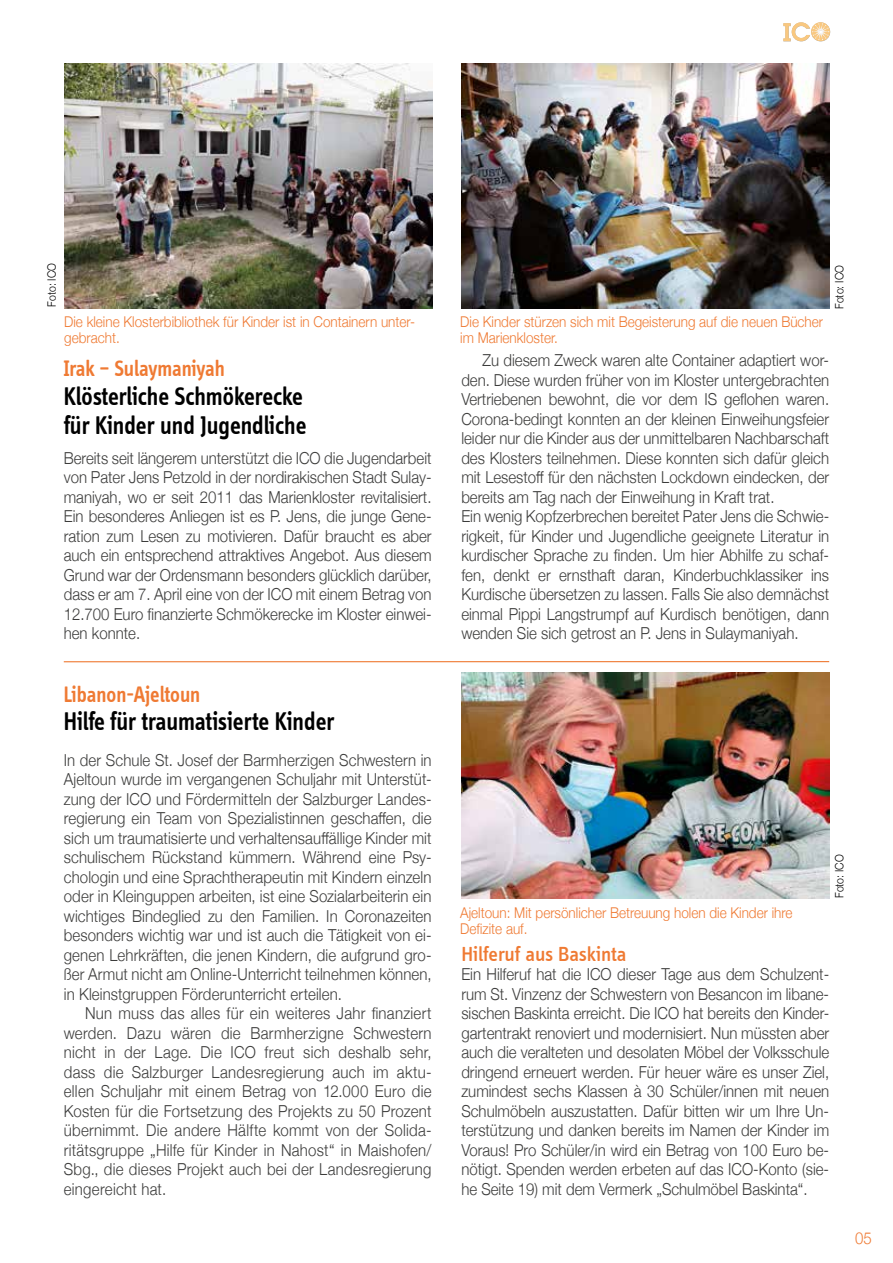
<style>
.page{position:relative;width:893px;height:1263px;background:#fff}
.page>*{position:absolute;margin:0;border:0;box-sizing:border-box;transform-origin:0 0}
.t1{font:600 26.4px/29.2px "Info Disp";color:#000;scale:.91 1}
.t2{font:600 23.1px "Info Disp";letter-spacing:-.005em;color:#ef7a33;scale:.91 1}
.t3{font:500 21px "Info Disp";letter-spacing:-.005em;color:#ef7a33}
.t4{font:300 16.5px/19.5px "Helvetica Neue";color:#3c3c3b;text-align:justify;scale:.91 1}
.t5{font:300 16.5px "Helvetica Neue";color:#ef7a33;scale:.91 1}
.t6{font:300 14.85px/16.2px "Helvetica Neue";color:#ef7a33;scale:.91 1}
.t7{font:300 11.55px "Helvetica Neue";color:#000;scale:.91 1}
</style>
<div class="page">
<svg style="left:783px;top:22px;width:47px;height:19px"></svg>
<hr style="left:64px;top:661px;width:765px;height:1px;background:#ef7a33">
<img style="left:461px;top:64px;width:368px;height:245px">
<img style="left:65px;top:64px;width:368px;height:245px">
<img style="left:461px;top:673px;width:368px;height:225px">
<p class="t7" style="left:42px;top:307px;width:50px;rotate:-90deg">Foto: ICO</p>
<p class="t6" style="left:64px;top:312px;width:387px">Die kleine Klosterbibliothek für Kinder ist in Containern unter&shy;gebracht.</p>
<p class="t6" style="left:460px;top:312px;width:400px">Die Kinder stürzen sich mit Begeisterung auf die neuen Bücher im Marienkloster.</p>
<p class="t7" style="left:830px;top:309px;width:50px;rotate:-90deg">Foto: ICO</p>
<h2 class="t2" style="left:64px;top:355px;width:179px">Irak – Sulaymaniyah</h2>
<h1 class="t1" style="left:64px;top:382px;width:268px">Klösterliche Schmökerecke für Kinder und Jugendliche</h1>
<p class="t4" style="left:64px;top:447px;width:406px">Bereits seit längerem unterstützt die ICO die Jugendarbeit von Pater Jens Petzold in der nordirakischen Stadt Sulay&shy;maniyah, wo er seit 2011 das Marienkloster revitalisiert.<br>Ein besonderes Anliegen ist es P. Jens, die junge Gene&shy;ration zum Lesen zu motivieren. Dafür braucht es aber auch ein entsprechend attraktives Angebot. Aus diesem Grund war der Ordensmann besonders glücklich darüber, dass er am 7. April eine von der ICO mit einem Betrag von 12.700 Euro finanzierte Schmökerecke im Kloster einwei&shy;hen konnte.</p>
<p class="t4" style="left:461px;top:349px;width:406px;text-align:left;text-indent:21px">Zu diesem Zweck waren alte Container adaptiert wor&shy;den. Diese wurden früher von im Kloster untergebrachten Vertriebenen bewohnt, die vor dem IS geflohen waren.<br>Corona-bedingt konnten an der kleinen Einweihungsfeier leider nur die Kinder aus der unmittelbaren Nachbarschaft des Klosters teilnehmen. Diese konnten sich dafür gleich mit Lesestoff für den nächsten Lockdown eindecken, der bereits am Tag nach der Einweihung in Kraft trat.<br>Ein wenig Kopfzerbrechen bereitet Pater Jens die Schwie&shy;rigkeit, für Kinder und Jugendliche geeignete Literatur in kurdischer Sprache zu finden. Um hier Abhilfe zu schaf&shy;fen, denkt er ernsthaft daran, Kinderbuchklassiker ins Kurdische übersetzen zu lassen. Falls Sie also demnächst einmal Pippi Langstrumpf auf Kurdisch benötigen, dann wenden Sie sich getrost an P. Jens in Sulaymaniyah.</p>
<h2 class="t2" style="left:64px;top:681px;width:152px">Libanon-Ajeltoun</h2>
<h1 class="t1" style="left:64px;top:707px;width:299px">Hilfe für traumatisierte Kinder</h1>
<p class="t4" style="left:64px;top:749px;width:406px">In der Schule St. Josef der Barmherzigen Schwestern in Ajeltoun wurde im vergangenen Schuljahr mit Unterstüt&shy;zung der ICO und Fördermitteln der Salzburger Landes&shy;regierung ein Team von Spezialistinnen geschaffen, die sich um traumatisierte und verhaltensauffällige Kinder mit schulischem Rückstand kümmern. Während eine Psy&shy;chologin und eine Sprachtherapeutin mit Kindern einzeln oder in Kleinguppen arbeiten, ist eine Sozialarbeiterin ein wichtiges Bindeglied zu den Familien. In Coronazeiten besonders wichtig war und ist auch die Tätigkeit von ei&shy;genen Lehrkräften, die jenen Kindern, die aufgrund gro&shy;ßer Armut nicht am Online-Unterricht teilnehmen können, in Kleinstgruppen Förderunterricht erteilen.</p>
<p class="t4" style="left:64px;top:1002px;width:406px;text-indent:21px">Nun muss das alles für ein weiteres Jahr finanziert werden. Dazu wären die Barmherzigne Schwestern nicht in der Lage. Die ICO freut sich deshalb sehr, dass die Salzburger Landesregierung auch im aktu&shy;ellen Schuljahr mit einem Betrag von 12.000 Euro die Kosten für die Fortsetzung des Projekts zu 50 Prozent übernimmt. Die andere Hälfte kommt von der Solida&shy;ritätsgruppe „Hilfe für Kinder in Nahost“ in Maishofen/ Sbg., die dieses Projekt auch bei der Landesregierung eingereicht hat.</p>
<p class="t6" style="left:460px;top:903px;width:367px">Ajeltoun: Mit persönlicher Betreuung holen die Kinder ihre<br>Defizite auf.</p>
<p class="t7" style="left:830px;top:898px;width:50px;rotate:-90deg">Foto: ICO</p>
<p class="t3" style="left:461px;top:942px;width:167px">Hilferuf aus Baskinta</p>
<p class="t4" style="left:461px;top:963px;width:406px">Ein Hilferuf hat die ICO dieser Tage aus dem Schulzent&shy;rum St. Vinzenz der Schwestern von Besancon im libane&shy;sischen Baskinta erreicht. Die ICO hat bereits den Kinder&shy;gartentrakt renoviert und modernisiert. Nun müssten aber auch die veralteten und desolaten Möbel der Volksschule dringend erneuert werden. Für heuer wäre es unser Ziel, zumindest sechs Klassen à 30 Schüler/innen mit neuen Schulmöbeln auszustatten. Dafür bitten wir um Ihre Un&shy;terstützung und danken bereits im Namen der Kinder im Voraus! Pro Schüler/in wird ein Betrag von 100 Euro be&shy;nötigt. Spenden werden erbeten auf das ICO-Konto (sie&shy;he Seite 19) mit dem Vermerk „Schulmöbel Baskinta“.</p>
<p class="t5" style="left:855px;top:1225px;width:20px">05</p>
</div>
